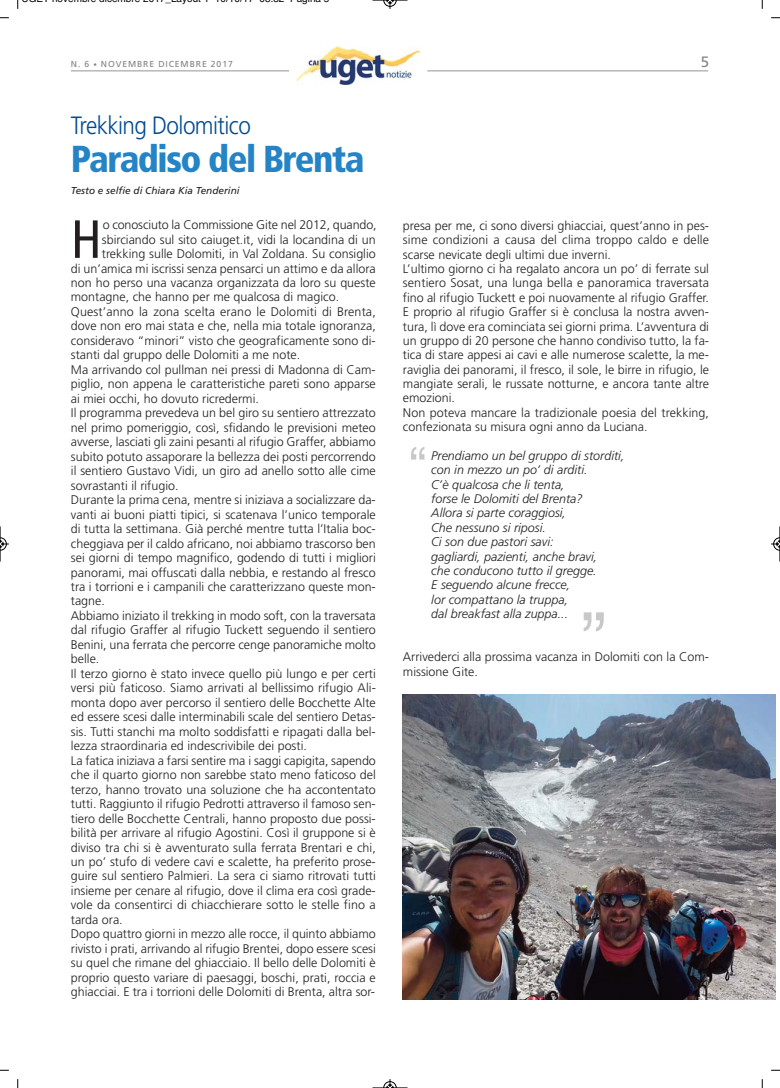
<style>
.page{position:relative;width:780px;height:1088px;background:#fff}
.page>*{position:absolute;margin:0;border:0;box-sizing:border-box;transform-origin:0 0}
.t1{font:74.62px "Helvetica";color:#c6c8ca}
.t2{font:condensed 53.62px "Frutiger LT Std";color:#231f20}
.t3{font:50px "Helvetica";color:#c6c8ca}
.t4{font:900 condensed 37.5px "Frutiger LT Std";letter-spacing:-.04em;color:#2484c6}
.t5{font:300 25px "Frutiger LT Std";letter-spacing:-.025em;color:#004a8f;scale:.9 1}
.t6{font:15px "Frutiger LT Std";color:#808285}
.t7{font:300 12.5px/14.4px "Frutiger LT Std";color:#231f20}
.t8{font:italic 300 12.5px/14.4px "Frutiger LT Std";color:#231f20}
.t9{font:italic 10px "Frutiger LT Std";color:#231f20}
.t10{font:10px "Helvetica";color:#000}
.t11{font:8.62px "Frutiger LT Std";letter-spacing:.1em;color:#808285}
.s1{font-size:6.88px}
</style>
<div class="page">
<hr style="left:427px;top:71px;width:281px;height:1px;background:#939598">
<hr style="left:71px;top:71px;width:218px;height:1px;background:#939598">
<img style="left:296px;top:46px;width:125px;height:38px">
<img style="left:403px;top:695px;width:372px;height:304px">
<svg style="left:17px;top:0;width:2px;height:9px"></svg>
<svg style="left:0;top:17px;width:9px;height:2px"></svg>
<svg style="left:761px;top:0;width:2px;height:9px"></svg>
<svg style="left:771px;top:17px;width:9px;height:2px"></svg>
<svg style="left:17px;top:1079px;width:2px;height:9px"></svg>
<svg style="left:761px;top:1079px;width:2px;height:9px"></svg>
<hr style="left:372px;top:0;width:35px;height:1px;background:#000">
<svg style="left:383px;top:0;width:13px;height:9px"></svg>
<hr style="left:372px;top:1087px;width:35px;height:1px;background:#000">
<svg style="left:383px;top:1079px;width:13px;height:9px"></svg>
<hr style="left:0;top:526px;width:1px;height:35px;background:#000">
<svg style="left:0;top:537px;width:9px;height:14px"></svg>
<hr style="left:779px;top:526px;width:1px;height:35px;background:#000">
<svg style="left:771px;top:537px;width:9px;height:14px"></svg>
<p class="t10" style="left:165px;top:-5px;width:23px">_ y</p>
<p class="t10" style="left:302px;top:-5px;width:7px">g</p>
<p class="t11" style="left:71px;top:59px;width:163px">N. 6 <span class="s1">•</span> NOVEMBRE DICEMBRE 2017</p>
<p class="t6" style="left:700px;top:53px;width:10px">5</p>
<h3 class="t5" style="left:71px;top:116px;width:201px">Trekking Dolomitico</h3>
<h3 class="t4" style="left:71px;top:141px;width:295px">Paradiso del Brenta</h3>
<p class="t9" style="left:71px;top:186px;width:170px">Testo e selfie di Chiara Kia Tenderini</p>
<h2 class="t2" style="left:71px;top:218px;width:32px">H</h2>
<p class="t7" style="left:103px;top:219px;width:275px">o conosciuto la Commissione Gite nel 2012, quando,</p>
<p class="t7" style="left:102px;top:233px;width:275px">sbirciando sul sito caiuget.it, vidi la locandina di un</p>
<p class="t7" style="left:102px;top:247px;width:275px">trekking sulle Dolomiti, in Val Zoldana. Su consiglio</p>
<p class="t7" style="left:71px;top:262px;width:306px">di un’amica mi iscrissi senza pensarci un attimo e da allora</p>
<p class="t7" style="left:71px;top:276px;width:306px">non ho perso una vacanza organizzata da loro su queste</p>
<p class="t7" style="left:71px;top:291px;width:270px">montagne, che hanno per me qualcosa di magico.</p>
<p class="t7" style="left:71px;top:305px;width:306px">Quest’anno la zona scelta erano le Dolomiti di Brenta,</p>
<p class="t7" style="left:71px;top:320px;width:306px">dove non ero mai stata e che, nella mia totale ignoranza,</p>
<p class="t7" style="left:71px;top:334px;width:306px">consideravo “minori” visto che geograficamente sono di-</p>
<p class="t7" style="left:71px;top:349px;width:231px">stanti dal gruppo delle Dolomiti a me note.</p>
<p class="t7" style="left:71px;top:363px;width:306px">Ma arrivando col pullman nei pressi di Madonna di Cam-</p>
<p class="t7" style="left:71px;top:378px;width:306px">piglio, non appena le caratteristiche pareti sono apparse</p>
<p class="t7" style="left:71px;top:392px;width:189px">ai miei occhi, ho dovuto ricredermi.</p>
<p class="t7" style="left:71px;top:407px;width:306px">Il programma prevedeva un bel giro su sentiero attrezzato</p>
<p class="t7" style="left:71px;top:421px;width:306px">nel primo pomeriggio, così, sfidando le previsioni meteo</p>
<p class="t7" style="left:71px;top:436px;width:306px">avverse, lasciati gli zaini pesanti al rifugio Graffer, abbiamo</p>
<p class="t7" style="left:71px;top:450px;width:306px">subito potuto assaporare la bellezza dei posti percorrendo</p>
<p class="t7" style="left:71px;top:465px;width:306px">il sentiero Gustavo Vidi, un giro ad anello sotto alle cime</p>
<p class="t7" style="left:71px;top:479px;width:109px">sovrastanti il rifugio.</p>
<p class="t7" style="left:71px;top:494px;width:306px">Durante la prima cena, mentre si iniziava a socializzare da-</p>
<p class="t7" style="left:71px;top:508px;width:306px">vanti ai buoni piatti tipici, si scatenava l’unico temporale</p>
<p class="t7" style="left:71px;top:522px;width:306px">di tutta la settimana. Già perché mentre tutta l’Italia boc-</p>
<p class="t7" style="left:71px;top:537px;width:306px">cheggiava per il caldo africano, noi abbiamo trascorso ben</p>
<p class="t7" style="left:71px;top:551px;width:306px">sei giorni di tempo magnifico, godendo di tutti i migliori</p>
<p class="t7" style="left:71px;top:566px;width:306px">panorami, mai offuscati dalla nebbia, e restando al fresco</p>
<p class="t7" style="left:71px;top:580px;width:306px">tra i torrioni e i campanili che caratterizzano queste mon-</p>
<p class="t7" style="left:71px;top:595px;width:36px">tagne.</p>
<p class="t7" style="left:71px;top:609px;width:306px">Abbiamo iniziato il trekking in modo soft, con la traversata</p>
<p class="t7" style="left:71px;top:624px;width:306px">dal rifugio Graffer al rifugio Tuckett seguendo il sentiero</p>
<p class="t7" style="left:71px;top:638px;width:306px">Benini, una ferrata che percorre cenge panoramiche molto</p>
<p class="t7" style="left:71px;top:653px;width:30px">belle.</p>
<p class="t7" style="left:71px;top:667px;width:306px">Il terzo giorno è stato invece quello più lungo e per certi</p>
<p class="t7" style="left:71px;top:682px;width:306px">versi più faticoso. Siamo arrivati al bellissimo rifugio Ali-</p>
<p class="t7" style="left:71px;top:696px;width:306px">monta dopo aver percorso il sentiero delle Bocchette Alte</p>
<p class="t7" style="left:71px;top:711px;width:306px">ed essere scesi dalle interminabili scale del sentiero Detas-</p>
<p class="t7" style="left:71px;top:725px;width:306px">sis. Tutti stanchi ma molto soddisfatti e ripagati dalla bel-</p>
<p class="t7" style="left:71px;top:740px;width:237px">lezza straordinaria ed indescrivibile dei posti.</p>
<p class="t7" style="left:71px;top:754px;width:306px">La fatica iniziava a farsi sentire ma i saggi capigita, sapendo</p>
<p class="t7" style="left:71px;top:768px;width:306px">che il quarto giorno non sarebbe stato meno faticoso del</p>
<p class="t7" style="left:71px;top:783px;width:306px">terzo, hanno trovato una soluzione che ha accontentato</p>
<p class="t7" style="left:71px;top:797px;width:306px">tutti. Raggiunto il rifugio Pedrotti attraverso il famoso sen-</p>
<p class="t7" style="left:71px;top:812px;width:306px">tiero delle Bocchette Centrali, hanno proposto due possi-</p>
<p class="t7" style="left:71px;top:826px;width:306px">bilità per arrivare al rifugio Agostini. Così il gruppone si è</p>
<p class="t7" style="left:71px;top:841px;width:306px">diviso tra chi si è avventurato sulla ferrata Brentari e chi,</p>
<p class="t7" style="left:71px;top:855px;width:306px">un po’ stufo di vedere cavi e scalette, ha preferito prose-</p>
<p class="t7" style="left:71px;top:870px;width:306px">guire sul sentiero Palmieri. La sera ci siamo ritrovati tutti</p>
<p class="t7" style="left:71px;top:884px;width:306px">insieme per cenare al rifugio, dove il clima era così grade-</p>
<p class="t7" style="left:71px;top:899px;width:306px">vole da consentirci di chiacchierare sotto le stelle fino a</p>
<p class="t7" style="left:71px;top:913px;width:53px">tarda ora.</p>
<p class="t7" style="left:71px;top:928px;width:306px">Dopo quattro giorni in mezzo alle rocce, il quinto abbiamo</p>
<p class="t7" style="left:71px;top:942px;width:306px">rivisto i prati, arrivando al rifugio Brentei, dopo essere scesi</p>
<p class="t7" style="left:71px;top:957px;width:306px">su quel che rimane del ghiacciaio. Il bello delle Dolomiti è</p>
<p class="t7" style="left:71px;top:971px;width:306px">proprio questo variare di paesaggi, boschi, prati, roccia e</p>
<p class="t7" style="left:71px;top:986px;width:306px">ghiacciai. E tra i torrioni delle Dolomiti di Brenta, altra sor-</p>
<p class="t7" style="left:403px;top:219px;width:307px">presa per me, ci sono diversi ghiacciai, quest’anno in pes&shy;sime condizioni a causa del clima troppo caldo e delle scarse nevicate degli ultimi due inverni.<br>L’ultimo giorno ci ha regalato ancora un po’ di ferrate sul sentiero Sosat, una lunga bella e panoramica traversata fino al rifugio Tuckett e poi nuovamente al rifugio Graffer.<br>E proprio al rifugio Graffer si è conclusa la nostra avven&shy;tura, lì dove era cominciata sei giorni prima. L’avventura di un gruppo di 20 persone che hanno condiviso tutto, la fa&shy;tica di stare appesi ai cavi e alle numerose scalette, la me&shy;raviglia dei panorami, il fresco, il sole, le birre in rifugio, le mangiate serali, le russate notturne, e ancora tante altre emozioni.<br>Non poteva mancare la tradizionale poesia del trekking, confezionata su misura ogni anno da Luciana.</p>
<p class="t8" style="left:431px;top:449px;width:195px">Prendiamo un bel gruppo di storditi, con in mezzo un po’ di arditi.<br>C’è qualcosa che li tenta,<br>forse le Dolomiti del Brenta?<br>Allora si parte coraggiosi,<br>Che nessuno si riposi.<br>Ci son due pastori savi:<br>gagliardi, pazienti, anche bravi,<br>che conducono tutto il gregge.<br>E seguendo alcune frecce,<br>lor compattano la truppa,<br>dal breakfast alla zuppa...</p>
<p class="t7" style="left:403px;top:651px;width:307px">Arrivederci alla prossima vacanza in Dolomiti con la Com&shy;missione Gite.</p>
<h3 class="t3" style="left:409px;top:447px;width:18px">“</h3>
<h1 class="t1" style="left:581px;top:612px;width:26px">”</h1>
</div>
